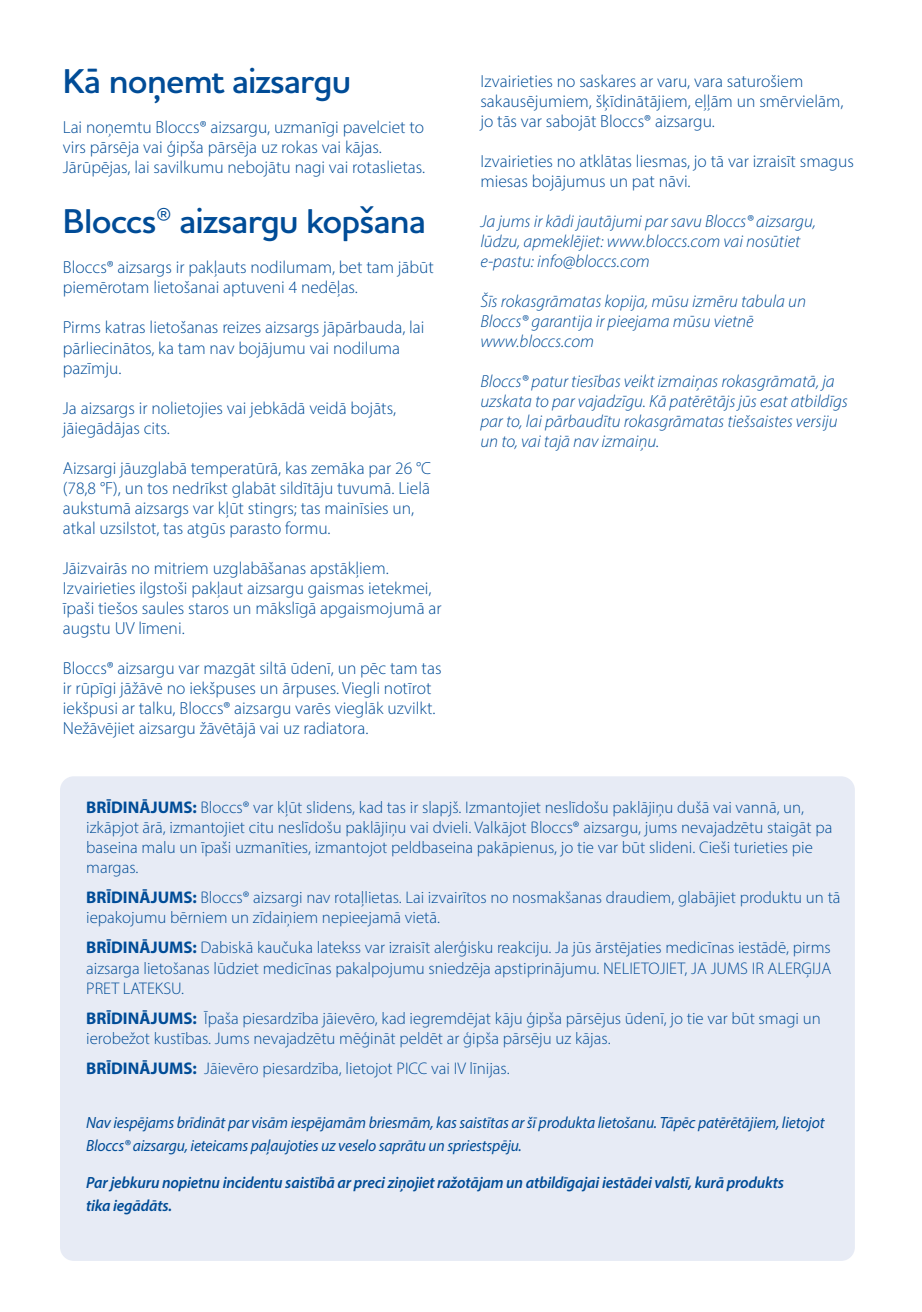
<style>
.page{position:relative;width:922px;height:1312px;background:#fff}
.page>*{position:absolute;margin:0;border:0;box-sizing:border-box;transform-origin:0 0}
.t1{font:600 35px "Houschka Pro";letter-spacing:-.02em;color:#004c97}
.t2{font:300 17.5px/20px "Myriad Pro";color:#004c97}
.t3{font:italic 300 17.5px/20px "Myriad Pro";color:#004c97}
.t4{font:300 17px/20px "Myriad Pro";color:#004c97}
.t5{font:italic 16.25px/22.5px "Myriad Pro";letter-spacing:-.01em;color:#004c97;scale:.96 1}
.t6{font:italic 600 16.25px/22.5px "Myriad Pro";letter-spacing:-.01em;color:#004c97;scale:.96 1}
.s1{font-weight:700}
</style>
<div class="page">
<div style="left:60px;top:776px;width:794px;height:484px;background:#e7ebf5;border-radius:14px"></div>
<h1 class="t1" style="left:63px;top:59px;width:290px">Kā noņemt aizsargu</h1>
<p class="t2" style="left:63px;top:117px;width:363px">Lai noņemtu Bloccs® aizsargu, uzmanīgi pavelciet to virs pārsēja vai ģipša pārsēja uz rokas vai kājas.<br>Jārūpējas, lai savilkumu nebojātu nagi vai rotaslietas.</p>
<h1 class="t1" style="left:63px;top:199px;width:364px">Bloccs® aizsargu kopšana</h1>
<p class="t2" style="left:63px;top:257px;width:372px">Bloccs® aizsargs ir pakļauts nodilumam, bet tam jābūt piemērotam lietošanai aptuveni 4 nedēļas.</p>
<p class="t2" style="left:63px;top:317px;width:363px">Pirms katras lietošanas reizes aizsargs jāpārbauda, lai pārliecinātos, ka tam nav bojājumu vai nodiluma pazīmju.</p>
<p class="t2" style="left:63px;top:397px;width:334px">Ja aizsargs ir nolietojies vai jebkādā veidā bojāts, jāiegādājas cits.</p>
<p class="t2" style="left:63px;top:457px;width:370px">Aizsargi jāuzglabā temperatūrā, kas zemāka par 26 °C (78,8 °F), un tos nedrīkst glabāt sildītāju tuvumā. Lielā aukstumā aizsargs var kļūt stingrs; tas mainīsies un, atkal uzsilstot, tas atgūs parasto formu.</p>
<p class="t2" style="left:63px;top:557px;width:380px">Jāizvairās no mitriem uzglabāšanas apstākļiem.<br>Izvairieties ilgstoši pakļaut aizsargu gaismas ietekmei, īpaši tiešos saules staros un mākslīgā apgaismojumā ar augstu UV līmeni.</p>
<p class="t2" style="left:63px;top:657px;width:380px">Bloccs® aizsargu var mazgāt siltā ūdenī, un pēc tam tas ir rūpīgi jāžāvē no iekšpuses un ārpuses. Viegli notīrot iekšpusi ar talku, Bloccs® aizsargu varēs vieglāk uzvilkt.<br>Nežāvējiet aizsargu žāvētājā vai uz radiatora.</p>
<p class="t2" style="left:480px;top:71px;width:364px">Izvairieties no saskares ar varu, vara saturošiem sakausējumiem, šķīdinātājiem, eļļām un smērvielām, jo tās var sabojāt Bloccs® aizsargu.</p>
<p class="t2" style="left:480px;top:151px;width:375px">Izvairieties no atklātas liesmas, jo tā var izraisīt smagus miesas bojājumus un pat nāvi.</p>
<p class="t3" style="left:480px;top:211px;width:337px">Ja jums ir kādi jautājumi par savu Bloccs® aizsargu, lūdzu, apmeklējiet: www.bloccs.com vai nosūtiet e-pastu: info@bloccs.com</p>
<p class="t3" style="left:480px;top:291px;width:327px">Šīs rokasgrāmatas kopija, mūsu izmēru tabula un<br>Bloccs® garantija ir pieejama mūsu vietnē www.bloccs.com</p>
<p class="t3" style="left:480px;top:371px;width:369px">Bloccs® patur tiesības veikt izmaiņas rokasgrāmatā, ja uzskata to par vajadzīgu. Kā patērētājs jūs esat atbildīgs par to, lai pārbaudītu rokasgrāmatas tiešsaistes versiju un to, vai tajā nav izmaiņu.</p>
<p class="t4" style="left:86px;top:797px;width:747px"><span class="s1">BRĪDINĀJUMS:</span> Bloccs® var kļūt slidens, kad tas ir slapjš. Izmantojiet neslīdošu paklājiņu dušā vai vannā, un, izkāpjot ārā, izmantojiet citu neslīdošu paklājiņu vai dvieli. Valkājot Bloccs® aizsargu, jums nevajadzētu staigāt pa baseina malu un īpaši uzmanīties, izmantojot peldbaseina pakāpienus, jo tie var būt slideni. Cieši turieties pie margas.</p>
<p class="t4" style="left:86px;top:887px;width:755px"><span class="s1">BRĪDINĀJUMS:</span> Bloccs® aizsargi nav rotaļlietas. Lai izvairītos no nosmakšanas draudiem, glabājiet produktu un tā iepakojumu bērniem un zīdaiņiem nepieejamā vietā.</p>
<p class="t4" style="left:86px;top:937px;width:746px;text-align:justify"><span class="s1">BRĪDINĀJUMS:</span> Dabiskā kaučuka latekss var izraisīt alerģisku reakciju. Ja jūs ārstējaties medicīnas iestādē, pirms aizsarga lietošanas lūdziet medicīnas pakalpojumu sniedzēja apstiprinājumu. NELIETOJIET, JA JUMS IR ALERĢIJA PRET LATEKSU.</p>
<p class="t4" style="left:86px;top:1007px;width:735px"><span class="s1">BRĪDINĀJUMS:</span> Īpaša piesardzība jāievēro, kad iegremdējat kāju ģipša pārsējus ūdenī, jo tie var būt smagi un ierobežot kustības. Jums nevajadzētu mēģināt peldēt ar ģipša pārsēju uz kājas.</p>
<p class="t4" style="left:86px;top:1057px;width:425px"><span class="s1">BRĪDINĀJUMS:</span> Jāievēro piesardzība, lietojot PICC vai IV līnijas.</p>
<p class="t5" style="left:86px;top:1110px;width:770px">Nav iespējams brīdināt par visām iespējamām briesmām, kas saistītas ar šī produkta lietošanu. Tāpēc patērētājiem, lietojot<br>Bloccs® aizsargu, ieteicams paļaujoties uz veselo saprātu un spriestspēju.</p>
<p class="t6" style="left:86px;top:1170px;width:728px">Par jebkuru nopietnu incidentu saistībā ar preci ziņojiet ražotājam un atbildīgajai iestādei valstī, kurā produkts tika iegādāts.</p>
</div>
